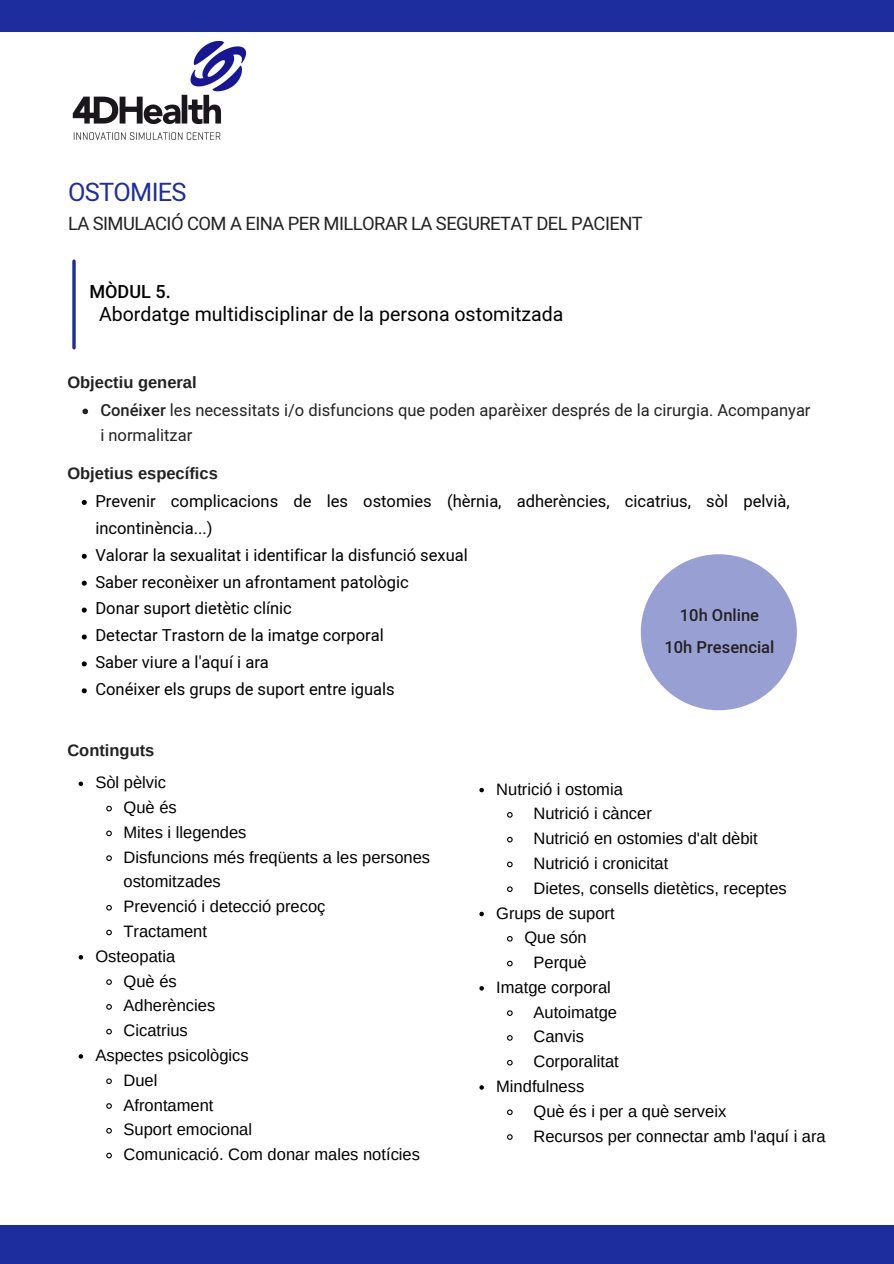
<style>
.page{position:relative;width:894px;height:1264px;background:#fff}
.page>*{position:absolute;margin:0;border:0;box-sizing:border-box;transform-origin:0 0}
.t1{font:25.35px "Mardoto";letter-spacing:-.025em;color:#1d2d9d}
.t2{font:19.5px "Mardoto";color:#000}
.t3{font:18.3px "Mardoto";letter-spacing:-.03em;color:#222}
.t4{font:500 18px "Mardoto";color:#000}
.t5{font:16.5px "Arimo";color:#000}
.t6{font:16.5px/26.8px "Mardoto";color:#000}
.t7{font:16.5px/24.8px "Mardoto";color:#222}
.t8{font:700 16.5px "Arimo";color:#222}
.t9{font:500 16.5px/31.5px "Mardoto";color:#222;text-align:center}
.s1{font-weight:500}
</style>
<div class="page">
<img style="left:72px;top:41px;width:175px;height:99px">
<div style="left:0;top:0;width:893px;height:32px;background:#1d2d9d"></div>
<div style="left:0;top:1225px;width:893px;height:38px;background:#1d2d9d"></div>
<svg style="left:82px;top:500px;width:5px;height:5px"></svg>
<svg style="left:82px;top:553px;width:5px;height:5px"></svg>
<svg style="left:82px;top:580px;width:5px;height:5px"></svg>
<svg style="left:82px;top:607px;width:5px;height:5px"></svg>
<svg style="left:82px;top:634px;width:5px;height:5px"></svg>
<svg style="left:82px;top:661px;width:5px;height:5px"></svg>
<svg style="left:82px;top:688px;width:5px;height:5px"></svg>
<svg style="left:79px;top:781px;width:4px;height:5px"></svg>
<svg style="left:106px;top:805px;width:6px;height:7px"></svg>
<svg style="left:106px;top:830px;width:6px;height:7px"></svg>
<svg style="left:106px;top:855px;width:6px;height:6px"></svg>
<svg style="left:106px;top:904px;width:6px;height:7px"></svg>
<svg style="left:106px;top:929px;width:6px;height:7px"></svg>
<svg style="left:79px;top:955px;width:4px;height:4px"></svg>
<svg style="left:106px;top:979px;width:6px;height:6px"></svg>
<svg style="left:106px;top:1004px;width:6px;height:6px"></svg>
<svg style="left:106px;top:1028px;width:6px;height:7px"></svg>
<svg style="left:79px;top:1054px;width:4px;height:4px"></svg>
<svg style="left:106px;top:1078px;width:6px;height:6px"></svg>
<svg style="left:106px;top:1103px;width:6px;height:6px"></svg>
<svg style="left:106px;top:1128px;width:6px;height:6px"></svg>
<svg style="left:106px;top:1152px;width:6px;height:7px"></svg>
<svg style="left:82px;top:408px;width:6px;height:6px"></svg>
<svg style="left:479px;top:787px;width:5px;height:5px"></svg>
<svg style="left:507px;top:812px;width:6px;height:6px"></svg>
<svg style="left:507px;top:836px;width:6px;height:7px"></svg>
<svg style="left:507px;top:861px;width:6px;height:7px"></svg>
<svg style="left:507px;top:886px;width:6px;height:6px"></svg>
<svg style="left:479px;top:911px;width:5px;height:5px"></svg>
<svg style="left:507px;top:936px;width:6px;height:6px"></svg>
<svg style="left:507px;top:960px;width:6px;height:7px"></svg>
<svg style="left:479px;top:986px;width:5px;height:4px"></svg>
<svg style="left:507px;top:1010px;width:6px;height:6px"></svg>
<svg style="left:507px;top:1035px;width:6px;height:6px"></svg>
<svg style="left:507px;top:1059px;width:6px;height:7px"></svg>
<svg style="left:479px;top:1085px;width:5px;height:4px"></svg>
<svg style="left:507px;top:1109px;width:6px;height:6px"></svg>
<svg style="left:507px;top:1134px;width:6px;height:6px"></svg>
<svg style="left:72px;top:261px;width:4px;height:87px"></svg>
<div style="left:640px;top:554px;width:156px;height:156px;background:#989fd2;border-radius:50%"></div>
<h1 class="t1" style="left:68px;top:178px;width:120px">OSTOMIES</h1>
<p class="t3" style="left:68px;top:213px;width:576px">LA SIMULACIÓ COM A EINA PER MILLORAR LA SEGURETAT DEL PACIENT</p>
<p class="t4" style="left:89px;top:281px;width:83px">MÒDUL 5.</p>
<p class="t2" style="left:99px;top:303px;width:465px">Abordatge multidisciplinar de la persona ostomitzada</p>
<p class="t8" style="left:67px;top:373px;width:131px">Objectiu general</p>
<p class="t7" style="left:100px;top:398px;width:711px"><span class="s1">Conéixer</span> les necessitats i/o disfuncions que poden aparèixer després de la cirurgia. Acompanyar i normalitzar</p>
<p class="t8" style="left:67px;top:464px;width:152px">Objetius específics</p>
<p class="t6" style="left:95px;top:488px;width:695px">Prevenir complicacions de les ostomies (hèrnia, adherències, cicatrius, sòl pelvià, incontinència...)<br>Valorar la sexualitat i identificar la disfunció sexual<br>Saber reconèixer un afrontament patològic<br>Donar suport dietètic clínic<br>Detectar Trastorn de la imatge corporal<br>Saber viure a l'aquí i ara<br>Conéixer els grups de suport entre iguals</p>
<p class="t9" style="left:664px;top:599px;width:111px">10h Online<br>10h Presencial</p>
<p class="t8" style="left:67px;top:740px;width:89px">Continguts</p>
<p class="t5" style="left:95px;top:773px;width:72px">Sòl pèlvic</p>
<p class="t5" style="left:123px;top:798px;width:55px">Què és</p>
<p class="t5" style="left:123px;top:823px;width:124px">Mites i llegendes</p>
<p class="t5" style="left:123px;top:847px;width:308px">Disfuncions més freqüents a les persones</p>
<p class="t5" style="left:123px;top:872px;width:99px">ostomitzades</p>
<p class="t5" style="left:123px;top:897px;width:203px">Prevenció i detecció precoç</p>
<p class="t5" style="left:123px;top:922px;width:85px">Tractament</p>
<p class="t5" style="left:95px;top:946px;width:81px">Osteopatia</p>
<p class="t5" style="left:123px;top:971px;width:55px">Què és</p>
<p class="t5" style="left:123px;top:996px;width:93px">Adherències</p>
<p class="t5" style="left:123px;top:1021px;width:66px">Cicatrius</p>
<p class="t5" style="left:95px;top:1045px;width:155px">Aspectes psicològics</p>
<p class="t5" style="left:123px;top:1070px;width:35px">Duel</p>
<p class="t5" style="left:123px;top:1095px;width:91px">Afrontament</p>
<p class="t5" style="left:123px;top:1120px;width:130px">Suport emocional</p>
<p class="t5" style="left:123px;top:1145px;width:298px">Comunicació. Com donar males notícies</p>
<p class="t5" style="left:496px;top:779px;width:128px">Nutrició i ostomia</p>
<p class="t5" style="left:533px;top:804px;width:120px">Nutrició i càncer</p>
<p class="t5" style="left:533px;top:829px;width:226px">Nutrició en ostomies d'alt dèbit</p>
<p class="t5" style="left:533px;top:854px;width:136px">Nutrició i cronicitat</p>
<p class="t5" style="left:533px;top:878px;width:255px">Dietes, consells dietètics, receptes</p>
<p class="t5" style="left:496px;top:903px;width:120px">Grups de suport</p>
<p class="t5" style="left:524px;top:928px;width:64px">Que són</p>
<p class="t5" style="left:533px;top:953px;width:55px">Perquè</p>
<p class="t5" style="left:496px;top:977px;width:116px">Imatge corporal</p>
<p class="t5" style="left:533px;top:1002px;width:85px">Autoimatge</p>
<p class="t5" style="left:533px;top:1027px;width:52px">Canvis</p>
<p class="t5" style="left:533px;top:1052px;width:87px">Corporalitat</p>
<p class="t5" style="left:496px;top:1077px;width:90px">Mindfulness</p>
<p class="t5" style="left:533px;top:1101px;width:194px">Què és i per a què serveix</p>
<p class="t5" style="left:533px;top:1126px;width:294px">Recursos per connectar amb l'aquí i ara</p>
</div>
